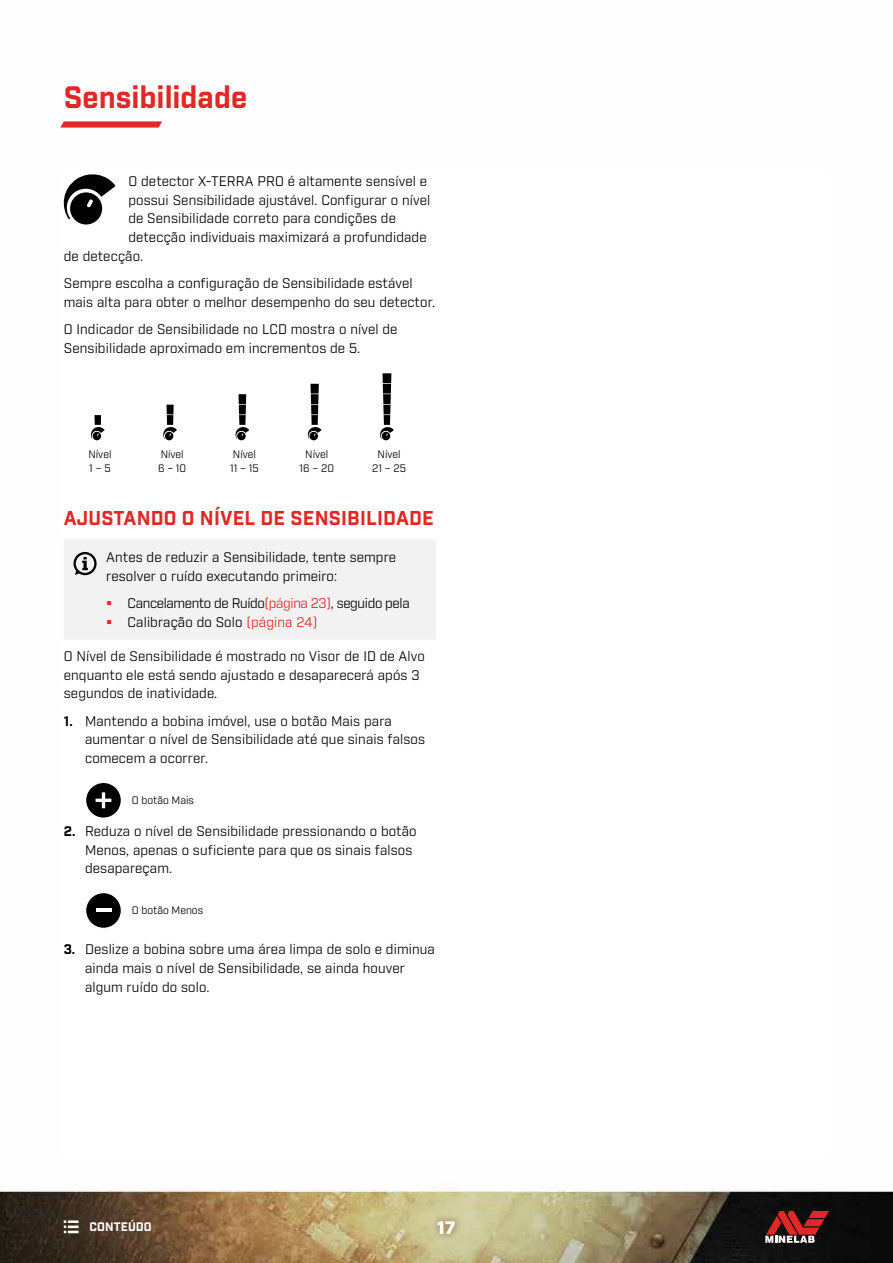
<style>
.page{position:relative;width:893px;height:1263px;background:#fff}
.page>*{position:absolute;margin:0;border:0;box-sizing:border-box;transform-origin:0 0}
.t1{font:700 30px "Industry";color:#e02926}
.t2{font:700 19.5px "Industry";letter-spacing:.01em;color:#e02926}
.t3{font:900 18px "Industry";color:#fff}
.t4{font:13.5px/18.8px "Industry";letter-spacing:.01em;color:#000}
.t5{font:13.5px/18.8px "Industry";letter-spacing:-.025em;color:#000}
.t6{font:700 12px "Industry";letter-spacing:.01em;color:#fff}
.t7{font:10.5px/13.5px "Industry";color:#000}
.s1{color:#e02926}
.s2{font-weight:700}
</style>
<div class="page">
<img style="left:0;top:1189px;width:893px;height:74px">
<svg style="left:64px;top:1220px;width:15px;height:13px"></svg>
<svg style="left:60px;top:121px;width:102px;height:7px"></svg>
<svg style="left:398px;top:1189px;width:96px;height:74px;background:#ccc594"></svg>
<svg style="left:430px;top:1214px;width:33px;height:27px"></svg>
<svg style="left:765px;top:1211px;width:64px;height:32px;background:#7d3332"></svg>
<svg style="left:63px;top:174px;width:53px;height:50px"></svg>
<div style="left:95px;top:415px;width:6px;height:10px;background:#000"></div>
<svg style="left:90px;top:427px;width:15px;height:13px"></svg>
<div style="left:166px;top:405px;width:8px;height:9px;background:#000"></div>
<div style="left:167px;top:415px;width:6px;height:10px;background:#000"></div>
<svg style="left:163px;top:427px;width:14px;height:13px"></svg>
<div style="left:238px;top:394px;width:8px;height:10px;background:#000"></div>
<div style="left:239px;top:405px;width:7px;height:9px;background:#000"></div>
<div style="left:239px;top:415px;width:7px;height:10px;background:#000"></div>
<svg style="left:235px;top:427px;width:14px;height:13px"></svg>
<div style="left:310px;top:384px;width:9px;height:9px;background:#000"></div>
<div style="left:311px;top:394px;width:8px;height:10px;background:#000"></div>
<div style="left:311px;top:405px;width:7px;height:9px;background:#000"></div>
<div style="left:311px;top:415px;width:7px;height:10px;background:#000"></div>
<svg style="left:307px;top:427px;width:15px;height:13px"></svg>
<div style="left:382px;top:373px;width:9px;height:10px;background:#000"></div>
<div style="left:383px;top:384px;width:8px;height:9px;background:#000"></div>
<div style="left:383px;top:394px;width:8px;height:10px;background:#000"></div>
<div style="left:383px;top:405px;width:8px;height:9px;background:#000"></div>
<div style="left:384px;top:415px;width:6px;height:10px;background:#000"></div>
<svg style="left:380px;top:427px;width:14px;height:13px"></svg>
<div style="left:86px;top:782px;width:35px;height:36px;background:#000;border-radius:50%"></div>
<svg style="left:96px;top:792px;width:15px;height:16px"></svg>
<div style="left:85px;top:782px;width:37px;height:37px;border:1px solid #fff;border-radius:50%"></div>
<svg style="left:86px;top:893px;width:35px;height:35px"></svg>
<div style="left:64px;top:539px;width:372px;height:100px;background:#f2f2f2"></div>
<h1 class="t1" style="left:64px;top:79px;width:185px">Sensibilidade</h1>
<p class="t4" style="left:128px;top:172px;width:300px">O detector X-TERRA PRO é altamente sensível e</p>
<p class="t4" style="left:128px;top:191px;width:303px">possui Sensibilidade ajustável. Configurar o nível</p>
<p class="t4" style="left:128px;top:209px;width:269px">de Sensibilidade correto para condições de</p>
<p class="t4" style="left:128px;top:228px;width:300px">detecção individuais maximizará a profundidade</p>
<p class="t4" style="left:64px;top:247px;width:79px">de detecção.</p>
<p class="t4" style="left:64px;top:274px;width:371px">Sempre escolha a configuração de Sensibilidade estável mais alta para obter o melhor desempenho do seu detector.</p>
<p class="t4" style="left:64px;top:320px;width:335px">O Indicador de Sensibilidade no LCD mostra o nível de<br>Sensibilidade aproximado em incrementos de 5.</p>
<p class="t7" style="left:88px;top:448px;width:25px">Nível<br>1–5</p>
<p class="t7" style="left:158px;top:448px;width:30px">Nível<br>6–10</p>
<p class="t7" style="left:230px;top:448px;width:30px">Nível<br>11 – 15</p>
<p class="t7" style="left:300px;top:448px;width:36px;text-align:center">Nível<br>16 – 20</p>
<p class="t7" style="left:372px;top:448px;width:35px;text-align:center">Nível<br>21 – 25</p>
<h2 class="t2" style="left:64px;top:506px;width:371px">AJUSTANDO O NÍVEL DE SENSIBILIDADE</h2>
<p class="t4" style="left:106px;top:548px;width:291px">Antes de reduzir a Sensibilidade, tente sempre resolver o ruído executando primeiro:</p>
<p class="t5" style="left:128px;top:594px;width:284px">Cancelamento de Ruído<span class="s1">(página 23)</span>, seguido pela<br>Calibração do Solo <span class="s1">(página 24)</span></p>
<p class="t4" style="left:64px;top:647px;width:363px">O Nível de Sensibilidade é mostrado no Visor de ID de Alvo enquanto ele está sendo ajustado e desaparecerá após 3 segundos de inatividade.</p>
<p class="t4" style="left:85px;top:712px;width:342px;text-indent:-21px"><span class="s2">1.</span> Mantendo a bobina imóvel, use o botão Mais para aumentar o nível de Sensibilidade até que sinais falsos comecem a ocorrer.</p>
<p class="t7" style="left:132px;top:794px;width:64px">O botão Mais</p>
<p class="t4" style="left:85px;top:822px;width:333px;text-indent:-21px"><span class="s2">2.</span> Reduza o nível de Sensibilidade pressionando o botão<br>Menos, apenas o suficiente para que os sinais falsos desapareçam.</p>
<p class="t7" style="left:132px;top:904px;width:73px">O botão Menos</p>
<p class="t4" style="left:85px;top:940px;width:351px;text-indent:-21px"><span class="s2">3.</span> Deslize a bobina sobre uma área limpa de solo e diminua ainda mais o nível de Sensibilidade, se ainda houver algum ruído do solo.</p>
<p class="t6" style="left:90px;top:1220px;width:64px">CONTEÚDO</p>
<h3 class="t3" style="left:437px;top:1217px;width:20px">17</h3>
</div>
